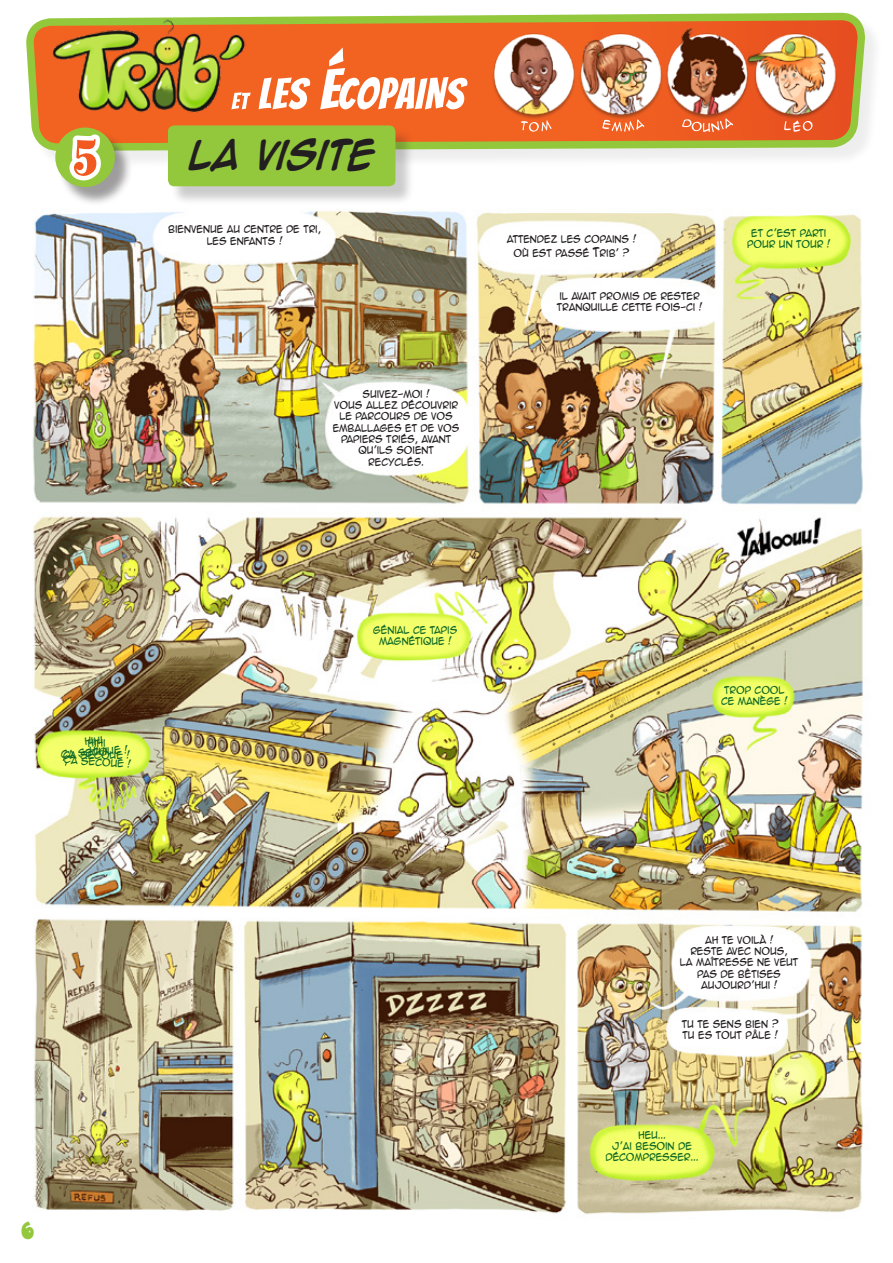
<style>
.page{position:relative;width:893px;height:1263px;background:#fff}
.page>*{position:absolute;margin:0;border:0;box-sizing:border-box;transform-origin:0 0}
.t1{font:66px "Spumoni LP";color:#f15921}
.t2{font:700 34.2px "Anime Ace 2.0 BB";letter-spacing:-.02em;color:#231f20;scale:.9 1}
.t3{font:30px "Cheeseburger";color:#94c83c}
.bulleenfnat{font:9.45px "Anime Ace 2.0 BB";letter-spacing:-.01em;color:#231f20;scale:.93 1}
.bulletrib2{font:9.45px/11.2px "Anime Ace 2.0 BB";letter-spacing:-.01em;color:#106827;text-align:center;scale:.93 1}
.s1{font-size:11.85px}
</style>
<div class="page">
<img style="left:32px;top:169px;width:832px;height:1045px">
<svg style="left:62px;top:757px;width:5px;height:9px"></svg>
<div style="left:29px;top:15px;width:854px;height:154px;background:#f8f8f8"></div>
<svg style="left:42px;top:146px;width:807px;height:5px"></svg>
<img style="left:26px;top:12px;width:841px;height:134px">
<svg style="left:231px;top:47px;width:236px;height:62px"></svg>
<svg style="left:784px;top:121px;width:29px;height:11px"></svg>
<svg style="left:682px;top:118px;width:51px;height:14px"></svg>
<svg style="left:602px;top:119px;width:42px;height:13px"></svg>
<svg style="left:521px;top:120px;width:30px;height:12px"></svg>
<div style="left:58px;top:130px;width:75px;height:75px;background:#231f20;opacity:.44"></div>
<div style="left:55px;top:128px;width:60px;height:59px;background:#94c83c;border-radius:50%"></div>
<svg style="left:67px;top:130px;width:41px;height:55px"></svg>
<div style="left:170px;top:128px;width:244px;height:77px;background:#231f20;opacity:.23"></div>
<div style="left:168px;top:125px;width:227px;height:61px;background:#94c83c;border-radius:6px"></div>
<p class="t1" style="left:72px;top:123px;width:27px">5</p>
<p class="t2" style="left:188px;top:130px;width:213px">LA VISITE</p>
<p class="bulleenfnat" style="left:168px;top:223px;width:166px">BIENVENUE AU CENTRE DE TRI,</p>
<p class="bulleenfnat" style="left:207px;top:235px;width:83px">LES ENFANTS !</p>
<p class="bulleenfnat" style="left:363px;top:387px;width:74px">SUIVEZ-MOI !</p>
<p class="bulleenfnat" style="left:334px;top:399px;width:135px">VOUS ALLEZ DÉCOUVRIR</p>
<p class="bulleenfnat" style="left:339px;top:410px;width:124px">LE PARCOURS DE VOS</p>
<p class="bulleenfnat" style="left:333px;top:421px;width:138px">EMBALLAGES ET DE VOS</p>
<p class="bulleenfnat" style="left:341px;top:433px;width:120px">PAPIERS TRIÉS, AVANT</p>
<p class="bulleenfnat" style="left:358px;top:444px;width:83px">QU’ILS SOIENT</p>
<p class="bulleenfnat" style="left:368px;top:455px;width:61px">RECYCLÉS.</p>
<p class="bulleenfnat" style="left:507px;top:233px;width:140px">ATTENDEZ LES COPAINS !</p>
<p class="bulleenfnat" style="left:514px;top:247px;width:126px">OÙ EST PASSÉ <span class="s1">T</span>RIB’ ?</p>
<p class="bulleenfnat" style="left:559px;top:290px;width:152px">IL AVAIT PROMIS DE RESTER</p>
<p class="bulleenfnat" style="left:557px;top:301px;width:158px">TRANQUILLE CETTE FOIS-CI !</p>
<p class="bulletrib2" style="left:751px;top:227px;width:82px">ET C’EST PARTI</p>
<p class="bulletrib2" style="left:747px;top:238px;width:91px">POUR UN TOUR !</p>
<p class="bulletrib2" style="left:84px;top:735px;width:21px;rotate:-4deg">HIHI</p>
<p class="bulletrib2" style="left:61px;top:748px;width:73px;rotate:-4deg">CA SECOUE !</p>
<p class="bulletrib2" style="left:87px;top:737px;width:21px">HIHI</p>
<p class="bulletrib2" style="left:63px;top:749px;width:73px">CA SECOUE !</p>
<p class="bulletrib2" style="left:90px;top:744px;width:21px;rotate:4deg">HIHI</p>
<p class="bulletrib2" style="left:65px;top:754px;width:73px;rotate:4deg">CA SECOUE !</p>
<p class="bulletrib2" style="left:373px;top:624px;width:92px">GÉNIAL CE TAPIS<br>MAGNÉTIQUE !</p>
<p class="bulletrib2" style="left:724px;top:683px;width:66px">TROP COOL</p>
<p class="bulletrib2" style="left:721px;top:695px;width:73px">CE MANÈGE !</p>
<p class="t3" style="left:20px;top:1216px;width:15px">6</p>
<p class="bulleenfnat" style="left:705px;top:933px;width:75px">AH TE VOILÀ !</p>
<p class="bulleenfnat" style="left:690px;top:945px;width:106px">RESTE AVEC NOUS,</p>
<p class="bulleenfnat" style="left:680px;top:956px;width:129px">LA MAÎTRESSE NE VEUT</p>
<p class="bulleenfnat" style="left:697px;top:967px;width:92px">PAS DE BÊTISES</p>
<p class="bulleenfnat" style="left:701px;top:979px;width:83px">AUJOURD’HUI !</p>
<p class="bulleenfnat" style="left:682px;top:1018px;width:106px">TU TE SENS BIEN ?</p>
<p class="bulleenfnat" style="left:683px;top:1029px;width:104px">TU ES TOUT PÂLE !</p>
<p class="bulletrib2" style="left:638px;top:1129px;width:31px">HEU...</p>
<p class="bulletrib2" style="left:612px;top:1140px;width:88px">J’AI BESOIN DE</p>
<p class="bulletrib2" style="left:605px;top:1151px;width:102px">DÉCOMPRESSER...</p>
</div>
